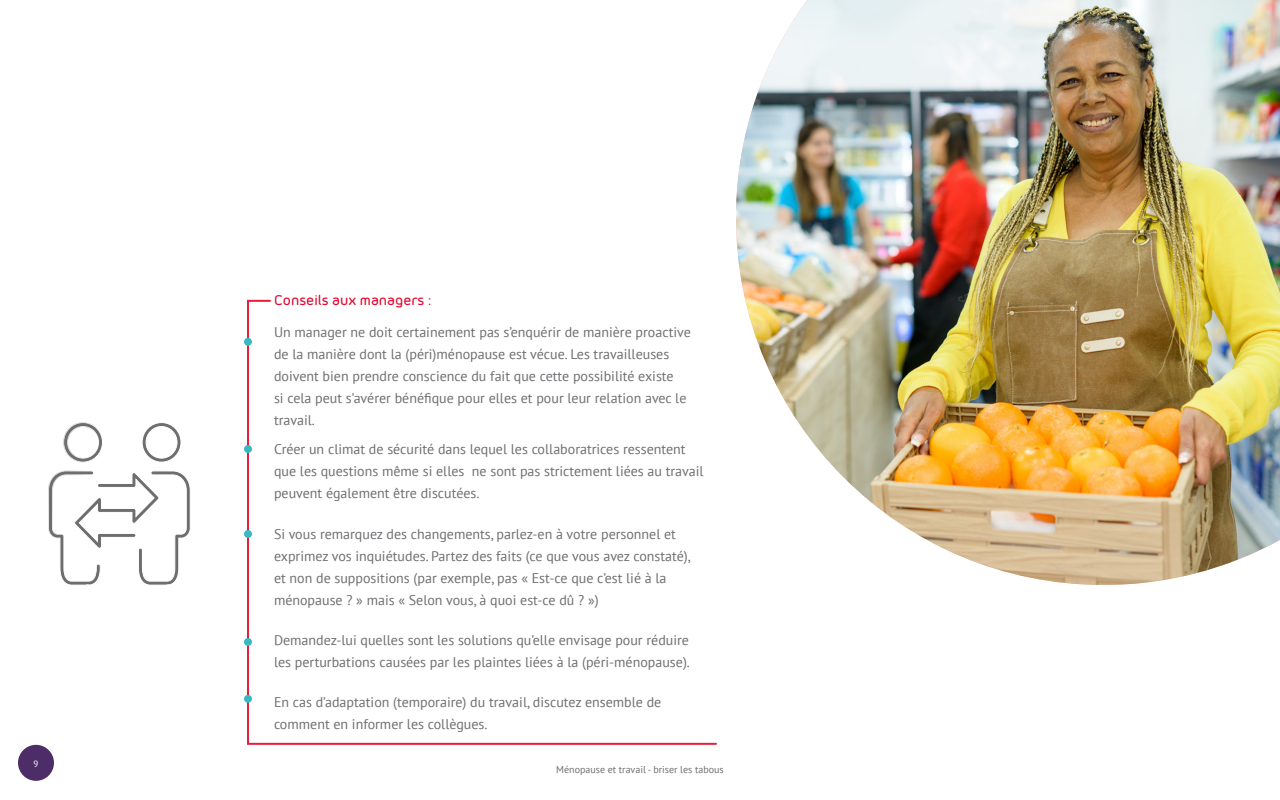
<style>
.page{position:relative;width:1280px;height:800px;background:#fff}
.page>*{position:absolute;margin:0;border:0;box-sizing:border-box;transform-origin:0 0}
.t1{font:14px/22px "PT Sans";color:#6d6e71}
.t2{font:500 14px "Morebi Rounded";color:#e1062d}
.t3{font:10px "PT Sans";color:#6e6e6e}
.t4{font:9px "PT Sans";color:#fff}
</style>
<div class="page">
<div style="left:18px;top:745px;width:36px;height:36px;background:#4c2d68;border-radius:50%"></div>
<svg style="left:63px;top:422px;width:39px;height:41px"></svg>
<svg style="left:142px;top:423px;width:39px;height:39px"></svg>
<svg style="left:48px;top:470px;width:142px;height:115px"></svg>
<svg style="left:247px;top:299px;width:470px;height:446px"></svg>
<div style="left:244px;top:445px;width:8px;height:8px;background:#37b9c2;border-radius:50%"></div>
<div style="left:244px;top:530px;width:8px;height:8px;background:#37b9c2;border-radius:50%"></div>
<div style="left:244px;top:638px;width:8px;height:8px;background:#37b9c2;border-radius:50%"></div>
<div style="left:244px;top:695px;width:8px;height:8px;background:#37b9c2;border-radius:50%"></div>
<div style="left:244px;top:338px;width:8px;height:8px;background:#37b9c2;border-radius:50%"></div>
<img style="left:736px;top:0;width:544px;height:585px">
<p class="t4" style="left:34px;top:758px;width:6px">9</p>
<p class="t2" style="left:274px;top:290px;width:158px">Conseils aux managers :</p>
<p class="t1" style="left:274px;top:321px;width:418px">Un manager ne doit certainement pas s’enquérir de manière proactive de la manière dont la (péri)ménopause est vécue. Les travailleuses doivent bien prendre conscience du fait que cette possibilité existe<br>si cela peut s’avérer bénéfique pour elles et pour leur relation avec le travail.</p>
<p class="t1" style="left:274px;top:438px;width:431px">Créer un climat de sécurité dans lequel les collaboratrices ressentent que les questions même si elles ne sont pas strictement liées au travail peuvent également être discutées.</p>
<p class="t1" style="left:274px;top:522px;width:418px">Si vous remarquez des changements, parlez-en à votre personnel et exprimez vos inquiétudes. Partez des faits (ce que vous avez constaté), et non de suppositions (par exemple, pas « Est-ce que c’est lié à la ménopause ? » mais « Selon vous, à quoi est-ce dû ? »)</p>
<p class="t1" style="left:274px;top:629px;width:417px">Demandez-lui quelles sont les solutions qu’elle envisage pour réduire les perturbations causées par les plaintes liées à la (péri-ménopause).</p>
<p class="t1" style="left:274px;top:691px;width:389px">En cas d’adaptation (temporaire) du travail, discutez ensemble de comment en informer les collègues.</p>
<p class="t3" style="left:556px;top:763px;width:169px">Ménopause et travail - briser les tabous</p>
</div>
